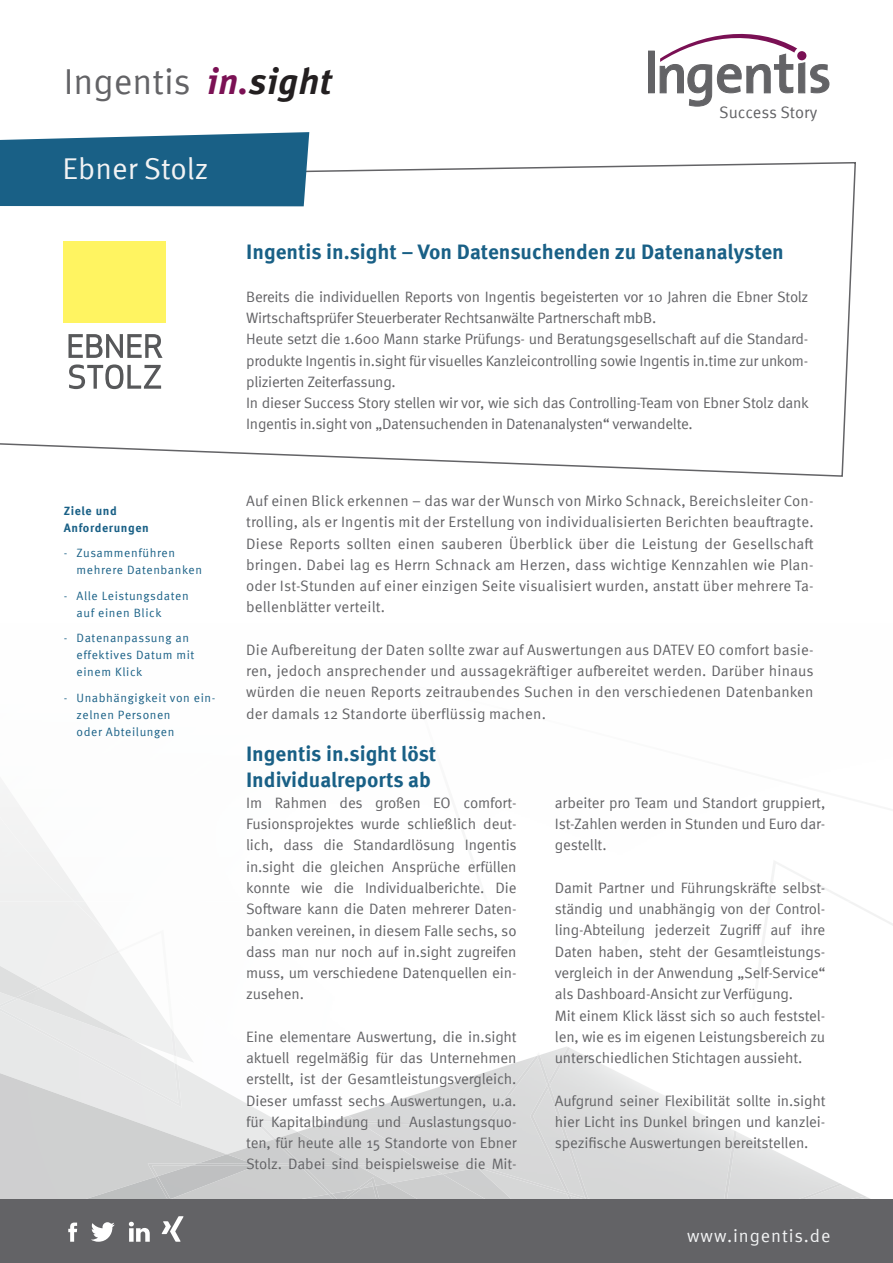
<style>
.page{position:relative;width:893px;height:1263px;background:#fff}
.page>*{position:absolute;margin:0;border:0;box-sizing:border-box;transform-origin:0 0}
.t1{font:36px "Meta OT";color:#636366}
.t2{font:30px "Meta OT";color:#f2f3f4}
.t3{font:700 21px/25.5px "Meta OT";color:#196086}
.t4{font:18px "Meta OT";letter-spacing:.05em;color:#f2f3f4}
.t5{font:16.5px "Meta OT";letter-spacing:-.005em;color:#636366}
.t6{font:15px/21.3px "Meta OT";letter-spacing:-.02em;color:#636366;text-align:justify}
.t7{font:12px/17px "Meta OT";letter-spacing:.05em;color:#196086}
.t8{font:700 12px/17px "Meta OT";letter-spacing:.05em;color:#196086}
.s1{font-family:"Meta Correspondence Pro";font-weight:700;font-style:italic;font-size:36.15px;color:#7b1154}
.s2{font-family:"Meta Correspondence Pro";font-weight:700;font-style:italic;font-size:36.15px;color:#231f20}
</style>
<div class="page">
<img style="left:227px;top:1093px;width:122px;height:106px">
<img style="left:349px;top:1055px;width:521px;height:144px">
<img style="left:840px;top:1160px;width:30px;height:25px">
<img style="left:828px;top:1183px;width:14px;height:13px">
<img style="left:424px;top:1163px;width:404px;height:36px">
<img style="left:865px;top:1187px;width:5px;height:10px">
<img style="left:798px;top:1196px;width:70px;height:3px">
<img style="left:734px;top:902px;width:159px;height:230px">
<img style="left:640px;top:1130px;width:97px;height:67px">
<img style="left:602px;top:1197px;width:232px;height:2px">
<img style="left:538px;top:1058px;width:2px;height:27px">
<div style="left:530px;top:1085px;width:72px;height:114px;background:#d7d8d9"></div>
<svg style="left:566px;top:1192px;width:4px;height:3px"></svg>
<img style="left:357px;top:1056px;width:181px;height:70px">
<img style="left:540px;top:1047px;width:30px;height:38px">
<svg style="left:547px;top:1082px;width:3px;height:6px"></svg>
<svg style="left:536px;top:1055px;width:4px;height:3px"></svg>
<svg style="left:0;top:162px;width:856px;height:315px"></svg>
<svg style="left:0;top:132px;width:309px;height:74px;background:#27698d"></svg>
<div style="left:0;top:1199px;width:893px;height:64px;background:#636366"></div>
<div style="left:648px;top:51px;width:6px;height:42px;background:#636366"></div>
<svg style="left:660px;top:34px;width:169px;height:72px"></svg>
<svg style="left:0;top:901px;width:227px;height:341px"></svg>
<div style="left:64px;top:241px;width:102px;height:148px;background:#fff"></div>
<svg style="left:69px;top:334px;width:94px;height:24px"></svg>
<svg style="left:69px;top:364px;width:92px;height:25px"></svg>
<div style="left:64px;top:241px;width:102px;height:82px;background:#fff461"></div>
<h1 class="t1" style="left:64px;top:59px;width:269px">Ingentis <span class="s1">in.</span><span class="s2">sight</span></h1>
<h2 class="t2" style="left:63px;top:150px;width:148px">Ebner Stolz</h2>
<p class="t5" style="left:719px;top:102px;width:100px">Success Story</p>
<p class="t8" style="left:64px;top:502px;width:87px">Ziele und<br>Anforderungen</p>
<p class="t7" style="left:77px;top:545px;width:127px;text-indent:-13px">- Zusammenführen mehrere Datenbanken</p>
<p class="t7" style="left:77px;top:587px;width:114px;text-indent:-13px">- Alle Leistungsdaten auf einen Blick</p>
<p class="t7" style="left:77px;top:630px;width:119px;text-indent:-13px">- Datenanpassung an effektives Datum mit einem Klick</p>
<p class="t7" style="left:77px;top:689px;width:140px;text-indent:-13px">- Unabhängigkeit von ein&shy;zelnen Personen<br>oder Abteilungen</p>
<h3 class="t3" style="left:246px;top:240px;width:539px">Ingentis in.sight – Von Datensuchenden zu Datenanalysten</h3>
<p class="t6" style="left:246px;top:286px;width:564px;text-align:left">Bereits die individuellen Reports von Ingentis begeisterten vor 10 Jahren die Ebner Stolz Wirtschaftsprüfer Steuerberater Rechtsanwälte Partnerschaft mbB.<br>Heute setzt die 1.600 Mann starke Prüfungs- und Beratungsgesellschaft auf die Standard&shy;produkte Ingentis in.sight für visuelles Kanzleicontrolling sowie Ingentis in.time zur unkom&shy;plizierten Zeiterfassung.<br>In dieser Success Story stellen wir vor, wie sich das Controlling-Team von Ebner Stolz dank Ingentis in.sight von „Datensuchenden in Datenanalysten“ verwandelte.</p>
<p class="t6" style="left:246px;top:490px;width:569px">Auf einen Blick erkennen – das war der Wunsch von Mirko Schnack, Bereichsleiter Con&shy;trolling, als er Ingentis mit der Erstellung von individualisierten Berichten beauftragte.<br>Diese Reports sollten einen sauberen Überblick über die Leistung der Gesellschaft bringen. Dabei lag es Herrn Schnack am Herzen, dass wichtige Kennzahlen wie Plan&shy;oder Ist-Stunden auf einer einzigen Seite visualisiert wurden, anstatt über mehrere Ta&shy;bellenblätter verteilt.</p>
<p class="t6" style="left:246px;top:639px;width:569px">Die Aufbereitung der Daten sollte zwar auf Auswertungen aus DATEV EO comfort basie&shy;ren, jedoch ansprechender und aussagekräftiger aufbereitet werden. Darüber hinaus würden die neuen Reports zeitraubendes Suchen in den verschiedenen Datenbanken der damals 12 Standorte überflüssig machen.</p>
<h3 class="t3" style="left:246px;top:741px;width:192px">Ingentis in.sight löst<br>Individualreports ab</h3>
<p class="t6" style="left:246px;top:792px;width:272px">Im Rahmen des großen EO comfort-Fusionsprojektes wurde schließlich deut&shy;lich, dass die Standardlösung Ingentis in.sight die gleichen Ansprüche erfüllen konnte wie die Individualberichte. Die Software kann die Daten mehrerer Daten&shy;banken vereinen, in diesem Falle sechs, so dass man nur noch auf in.sight zugreifen muss, um verschiedene Datenquellen ein&shy;zusehen.</p>
<p class="t6" style="left:246px;top:1026px;width:272px">Eine elementare Auswertung, die in.sight aktuell regelmäßig für das Unternehmen erstellt, ist der Gesamtleistungsvergleich.<br>Dieser umfasst sechs Auswertungen, u.a. für Kapitalbindung und Auslastungsquo&shy;ten, für heute alle 15 Standorte von Ebner Stolz. Dabei sind beispielsweise die Mit-</p>
<p class="t6" style="left:555px;top:792px;width:272px">arbeiter pro Team und Standort gruppiert, Ist-Zahlen werden in Stunden und Euro dar&shy;gestellt.</p>
<p class="t6" style="left:555px;top:877px;width:272px;text-align:left">Damit Partner und Führungskräfte selbst&shy;ständig und unabhängig von der Control&shy;ling-Abteilung jederzeit Zugriff auf ihre Daten haben, steht der Gesamtleistungs&shy;vergleich in der Anwendung „Self-Service“ als Dashboard-Ansicht zur Verfügung.<br>Mit einem Klick lässt sich so auch feststel&shy;len, wie es im eigenen Leistungsbereich zu unterschiedlichen Stichtagen aussieht.</p>
<p class="t6" style="left:555px;top:1090px;width:272px">Aufgrund seiner Flexibilität sollte in.sight hier Licht ins Dunkel bringen und kanzlei&shy;spezifische Auswertungen bereitstellen.</p>
<p class="t4" style="left:687px;top:1225px;width:145px">www.ingentis.de</p>
</div>
